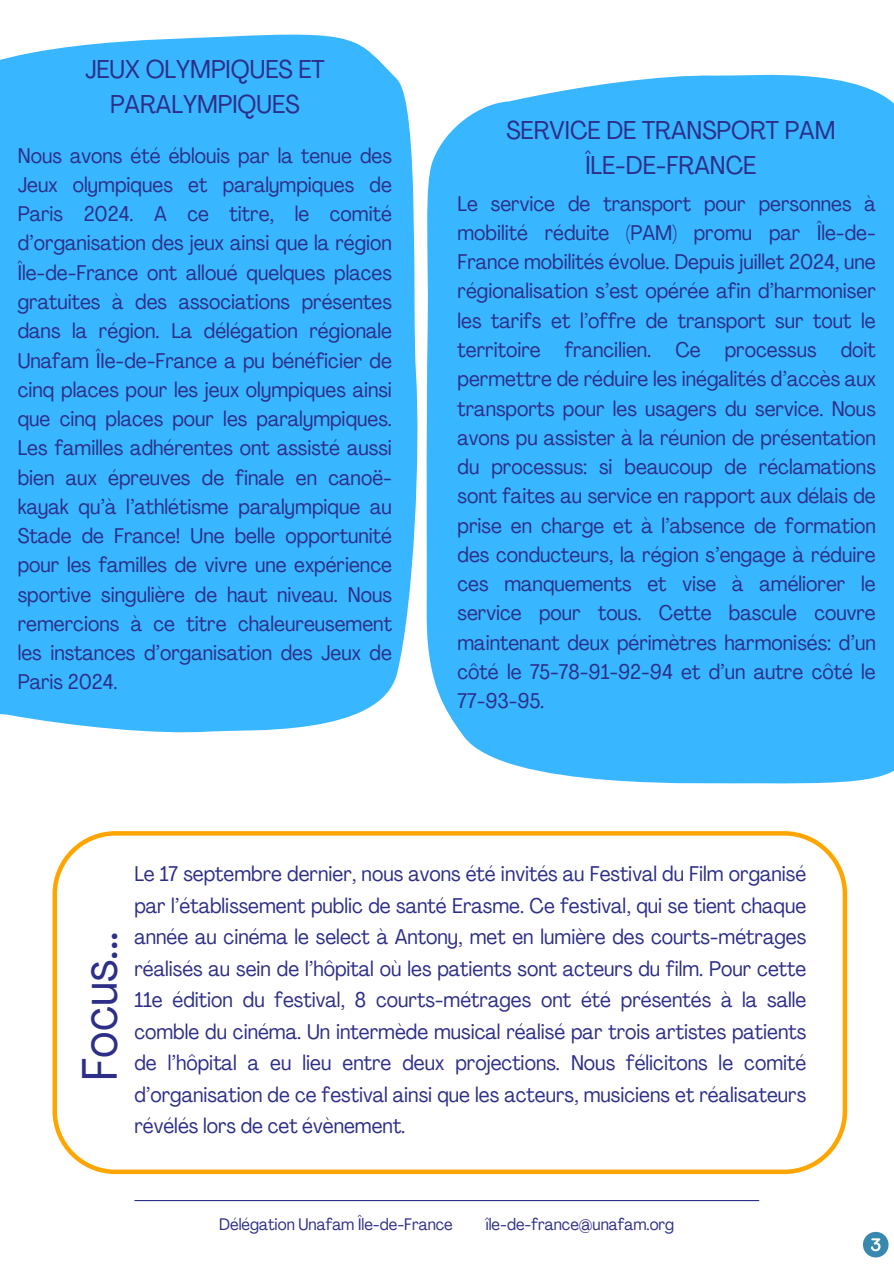
<style>
.page{position:relative;width:894px;height:1264px;background:#fff}
.page>*{position:absolute;margin:0;border:0;box-sizing:border-box;transform-origin:0 0}
.t1{font:condensed 49.05px "Agrandir";color:#2d2e87}
.t2{font:condensed 25.5px/34.8px "Agrandir";color:#2d2e87;text-align:center}
.t3{font:condensed 21px/29.2px "Agrandir";color:#2d2e87;text-align:justify}
.t4{font:condensed 16.5px "Agrandir";color:#2d2e87}
</style>
<div class="page">
<div style="left:862px;top:1231px;width:26px;height:26px;background:#3988ad;border-radius:50%"></div>
<svg style="left:871px;top:1238px;width:9px;height:13px"></svg>
<hr style="left:134px;top:1199px;width:625px;height:2px;background:#2d2e87">
<div style="left:0;top:34px;width:413px;height:699px;background:#38b6ff"></div>
<div style="left:413px;top:74px;width:480px;height:710px;background:#38b6ff"></div>
<svg style="left:52px;top:831px;width:794px;height:343px"></svg>
<h2 class="t2" style="left:85px;top:54px;width:241px">JEUX OLYMPIQUES ET<br>PARALYMPIQUES</h2>
<h3 class="t3" style="left:18px;top:143px;width:375px">Nous avons été éblouis par la tenue des Jeux olympiques et paralympiques de Paris 2024. A ce titre, le comité d’organisation des jeux ainsi que la région Île-de-France ont alloué quelques places gratuites à des associations présentes dans la région. La délégation régionale Unafam ÎIe-de-France a pu bénéficier de cinq places pour les jeux olympiques ainsi que cinq places pour les paralympiques.<br>Les familles adhérentes ont assisté aussi bien aux épreuves de finale en canoë&shy;kayak qu’à l’athlétisme paralympique au Stade de France! Une belle opportunité pour les familles de vivre une expérience sportive singulière de haut niveau. Nous remercions à ce titre chaleureusement les instances d’organisation des Jeux de Paris 2024.</h3>
<p class="t2" style="left:506px;top:115px;width:330px">SERVICE DE TRANSPORT PAM<br>ÎLE-DE-FRANCE</p>
<h2 class="t3" style="left:457px;top:191px;width:419px">Le service de transport pour personnes à mobilité réduite (PAM) promu par Île-de-France mobilités évolue. Depuis juillet 2024, une régionalisation s’est opérée afin d’harmoniser les tarifs et l’offre de transport sur tout le territoire francilien. Ce processus doit permettre de réduire les inégalités d’accès aux transports pour les usagers du service. Nous avons pu assister à la réunion de présentation du processus: si beaucoup de réclamations sont faites au service en rapport aux délais de prise en charge et à l’absence de formation des conducteurs, la région s’engage à réduire ces manquements et vise à améliorer le service pour tous. Cette bascule couvre maintenant deux périmètres harmonisés: d’un côté le 75-78-91-92-94 et d’un autre côté le 77-93-95.</h2>
<h3 class="t1" style="left:80px;top:1080px;width:151px;rotate:-90deg">Focus...</h3>
<h1 class="t3" style="left:134px;top:860px;width:673px;line-height:31.5px">Le 17 septembre dernier, nous avons été invités au Festival du Film organisé par l’établissement public de santé Erasme. Ce festival, qui se tient chaque année au cinéma le select à Antony, met en lumière des courts-métrages réalisés au sein de l’hôpital où les patients sont acteurs du film. Pour cette 11e édition du festival, 8 courts-métrages ont été présentés à la salle comble du cinéma. Un intermède musical réalisé par trois artistes patients de l’hôpital a eu lieu entre deux projections. Nous félicitons le comité d’organisation de ce festival ainsi que les acteurs, musiciens et réalisateurs révélés lors de cet évènement.</h1>
<p class="t4" style="left:219px;top:1217px;width:235px">Délégation Unafam Île-de-France</p>
<p class="t4" style="left:485px;top:1217px;width:190px">île-de-france@unafam.org</p>
</div>
